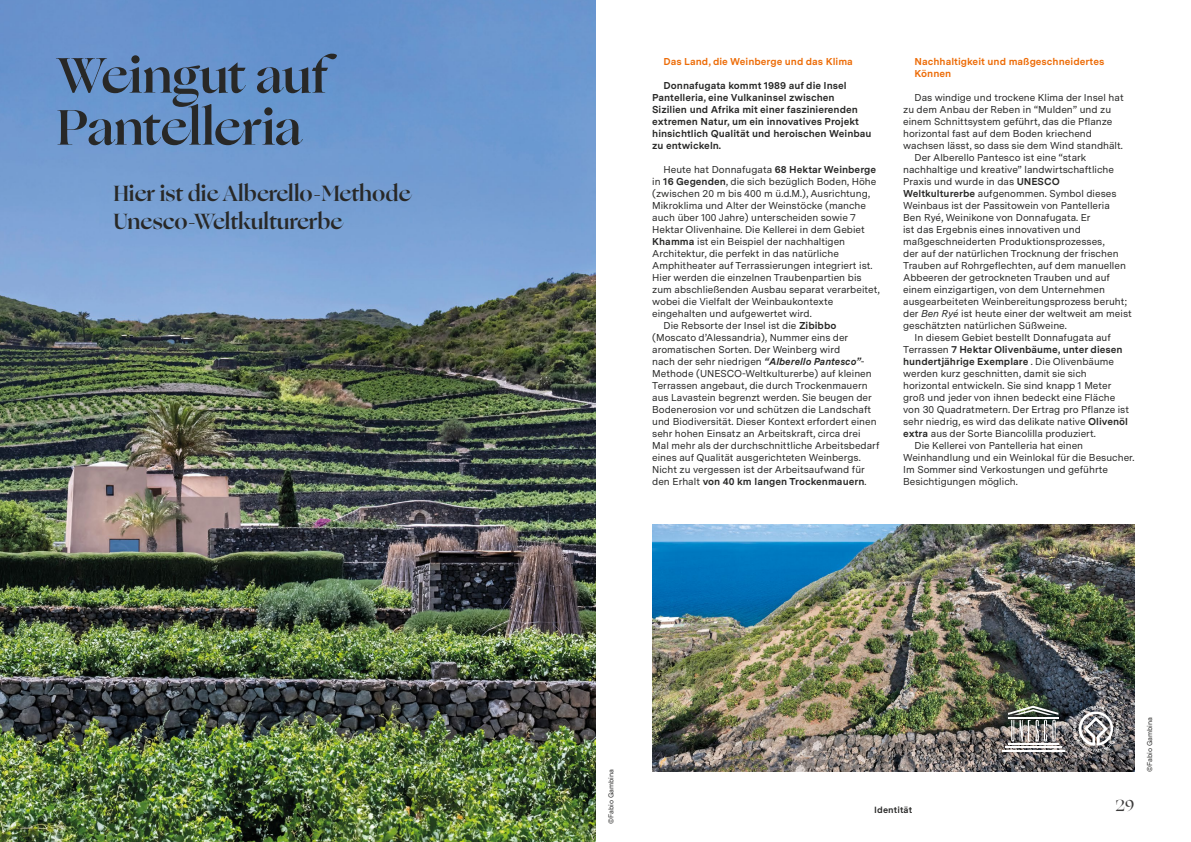
<style>
.page{position:relative;width:1191px;height:842px;background:#fff}
.page>*{position:absolute;margin:0;border:0;box-sizing:border-box;transform-origin:0 0}
.t1{font:700 50px/52px "Ogg";letter-spacing:.005em;color:#282827}
.t2{font:700 22px/28px "Ogg";color:#282827}
.t3{font:500 16px "Ogg";color:#3c3b3b}
.t4{font:10px "Messina Sans";color:#282827}
.t5{font:700 10px/12px "Messina Sans";color:#282827}
.t6{font:700 10px/12px "Messina Sans";color:#ed6b06}
.t7{font:700 9px "Messina Sans";letter-spacing:.01em;color:#282827}
.t8{font:7px "Messina Sans";color:#282827}
.s1{font-weight:700}
.s2{font-weight:700;font-style:italic}
.s3{font-weight:400}
.s4{font-style:italic}
</style>
<div class="page">
<img style="left:0;top:0;width:595px;height:842px">
<img style="left:652px;top:525px;width:482px;height:247px">
<hr style="left:1008px;top:743px;width:50px;height:2px;background:#fff">
<hr style="left:1005px;top:746px;width:56px;height:2px;background:#fff">
<hr style="left:1002px;top:750px;width:62px;height:2px;background:#fff">
<svg style="left:1008px;top:706px;width:50px;height:35px;background:#848681"></svg>
<svg style="left:1072px;top:706px;width:47px;height:46px;background:#8c8b8d"></svg>
<h1 class="t1" style="left:57px;top:49px;width:271px">Weingut auf<br>Pantelleria</h1>
<h2 class="t2" style="left:113px;top:179px;width:298px">Hier ist die Alberello-Methode<br>Unesco-Weltkulturerbe</h2>
<p class="t6" style="left:663px;top:55px;width:191px">Das Land, die Weinberge und das Klima</p>
<p class="t5" style="left:652px;top:79px;width:221px;text-indent:11px">Donnafugata kommt 1989 auf die Insel Pantelleria, eine Vulkaninsel zwischen Sizilien und Afrika mit einer faszinierenden extremen Natur, um ein innovatives Projekt hinsichtlich Qualität und heroischen Weinbau zu entwickeln.</p>
<p class="t4" style="left:663px;top:162px;width:214px">Heute hat Donnafugata <span class="s1">68 Hektar Weinberge</span></p>
<p class="t4" style="left:652px;top:174px;width:226px">in <span class="s1">16 Gegenden</span>, die sich bezüglich Boden, Höhe</p>
<p class="t4" style="left:652px;top:186px;width:219px">(zwischen 20 m bis 400 m ü.d.M.), Ausrichtung,</p>
<p class="t4" style="left:652px;top:198px;width:215px">Mikroklima und Alter der Weinstöcke (manche</p>
<p class="t4" style="left:652px;top:210px;width:205px">auch über 100 Jahre) unterscheiden sowie 7</p>
<p class="t4" style="left:652px;top:222px;width:214px">Hektar Olivenhaine. Die Kellerei in dem Gebiet</p>
<p class="t4" style="left:652px;top:234px;width:194px"><span class="s1">Khamma</span> ist ein Beispiel der nachhaltigen</p>
<p class="t4" style="left:652px;top:246px;width:188px">Architektur, die perfekt in das natürliche</p>
<p class="t4" style="left:652px;top:258px;width:222px">Amphitheater auf Terrassierungen integriert ist.</p>
<p class="t4" style="left:652px;top:270px;width:211px">Hier werden die einzelnen Traubenpartien bis</p>
<p class="t4" style="left:652px;top:282px;width:229px">zum abschließenden Ausbau separat verarbeitet,</p>
<p class="t4" style="left:652px;top:294px;width:183px">wobei die Vielfalt der Weinbaukontexte</p>
<p class="t4" style="left:652px;top:306px;width:161px">eingehalten und aufgewertet wird.</p>
<p class="t4" style="left:663px;top:318px;width:174px">Die Rebsorte der Insel ist die <span class="s1">Zibibbo</span></p>
<p class="t4" style="left:652px;top:330px;width:198px">(Moscato d’Alessandria), Nummer eins der</p>
<p class="t4" style="left:652px;top:342px;width:189px">aromatischen Sorten. Der Weinberg wird</p>
<p class="t4" style="left:652px;top:354px;width:214px">nach der sehr niedrigen <span class="s2">“Alberello Pantesco”</span>-</p>
<p class="t4" style="left:652px;top:366px;width:221px">Methode (UNESCO-Weltkulturerbe) auf kleinen</p>
<p class="t4" style="left:652px;top:378px;width:217px">Terrassen angebaut, die durch Trockenmauern</p>
<p class="t4" style="left:652px;top:390px;width:221px">aus Lavastein begrenzt werden. Sie beugen der</p>
<p class="t4" style="left:652px;top:402px;width:220px">Bodenerosion vor und schützen die Landschaft</p>
<p class="t4" style="left:652px;top:414px;width:226px">und Biodiversität. Dieser Kontext erfordert einen</p>
<p class="t4" style="left:652px;top:426px;width:210px">sehr hohen Einsatz an Arbeitskraft, circa drei</p>
<p class="t4" style="left:652px;top:438px;width:229px">Mal mehr als der durchschnittliche Arbeitsbedarf</p>
<p class="t4" style="left:652px;top:450px;width:210px">eines auf Qualität ausgerichteten Weinbergs.</p>
<p class="t4" style="left:652px;top:462px;width:214px">Nicht zu vergessen ist der Arbeitsaufwand für</p>
<p class="t5" style="left:652px;top:475px;width:216px"><span class="s3">den Erhalt</span> von 40 km langen Trockenmauern<span class="s3">.</span></p>
<p class="t6" style="left:914px;top:55px;width:191px">Nachhaltigkeit und maßgeschneidertes<br>Können</p>
<p class="t4" style="left:914px;top:90px;width:211px">Das windige und trockene Klima der Insel hat</p>
<p class="t4" style="left:903px;top:102px;width:209px">zu dem Anbau der Reben in “Mulden” und zu</p>
<p class="t4" style="left:903px;top:114px;width:211px">einem Schnittsystem geführt, das die Pflanze</p>
<p class="t4" style="left:903px;top:126px;width:190px">horizontal fast auf dem Boden kriechend</p>
<p class="t4" style="left:903px;top:138px;width:221px">wachsen lässt, so dass sie dem Wind standhält.</p>
<p class="t4" style="left:914px;top:150px;width:173px">Der Alberello Pantesco ist eine “stark</p>
<p class="t4" style="left:903px;top:162px;width:212px">nachhaltige und kreative” landwirtschaftliche</p>
<p class="t4" style="left:903px;top:174px;width:158px">Praxis und wurde in das <span class="s1">UNESCO</span></p>
<p class="t4" style="left:903px;top:186px;width:215px"><span class="s1">Weltkulturerbe</span> aufgenommen. Symbol dieses</p>
<p class="t4" style="left:903px;top:198px;width:208px">Weinbaus ist der Passitowein von Pantelleria</p>
<p class="t4" style="left:903px;top:210px;width:189px">Ben Ryé, Weinikone von Donnafugata. Er</p>
<p class="t4" style="left:903px;top:222px;width:179px">ist das Ergebnis eines innovativen und</p>
<p class="t4" style="left:903px;top:234px;width:203px">maßgeschneiderten Produktionsprozesses,</p>
<p class="t4" style="left:903px;top:246px;width:217px">der auf der natürlichen Trocknung der frischen</p>
<p class="t4" style="left:903px;top:258px;width:224px">Trauben auf Rohrgeflechten, auf dem manuellen</p>
<p class="t4" style="left:903px;top:270px;width:208px">Abbeeren der getrockneten Trauben und auf</p>
<p class="t4" style="left:903px;top:282px;width:203px">einem einzigartigen, von dem Unternehmen</p>
<p class="t4" style="left:903px;top:294px;width:225px">ausgearbeiteten Weinbereitungsprozess beruht;</p>
<p class="t4" style="left:903px;top:306px;width:230px">der <span class="s4">Ben Ryé</span> ist heute einer der weltweit am meist</p>
<p class="t4" style="left:903px;top:318px;width:165px">geschätzten natürlichen Süßweine.</p>
<p class="t4" style="left:914px;top:330px;width:198px">In diesem Gebiet bestellt Donnafugata auf</p>
<p class="t5" style="left:903px;top:343px;width:221px"><span class="s3">Terrassen</span> 7 Hektar Olivenbäume, unter diesen</p>
<p class="t5" style="left:903px;top:355px;width:212px">hundertjährige Exemplare <span class="s3">. Die Olivenbäume</span></p>
<p class="t4" style="left:903px;top:366px;width:185px">werden kurz geschnitten, damit sie sich</p>
<p class="t4" style="left:903px;top:378px;width:210px">horizontal entwickeln. Sie sind knapp 1 Meter</p>
<p class="t4" style="left:903px;top:390px;width:214px">groß und jeder von ihnen bedeckt eine Fläche</p>
<p class="t4" style="left:903px;top:402px;width:227px">von 30 Quadratmetern. Der Ertrag pro Pflanze ist</p>
<p class="t4" style="left:903px;top:414px;width:226px">sehr niedrig, es wird das delikate native <span class="s1">Olivenöl</span></p>
<p class="t4" style="left:903px;top:426px;width:194px"><span class="s1">extra</span> aus der Sorte Biancolilla produziert.</p>
<p class="t4" style="left:914px;top:438px;width:170px">Die Kellerei von Pantelleria hat einen</p>
<p class="t4" style="left:903px;top:450px;width:233px">Weinhandlung und ein Weinlokal für die Besucher.</p>
<p class="t4" style="left:903px;top:462px;width:206px">Im Sommer sind Verkostungen und geführte</p>
<p class="t4" style="left:903px;top:474px;width:116px">Besichtigungen möglich.</p>
<p class="t8" style="left:606px;top:824px;width:56px;rotate:-90deg">©Fabio Gambina</p>
<p class="t7" style="left:874px;top:803px;width:40px">Identität</p>
<h3 class="t3" style="left:1115px;top:795px;width:20px">29</h3>
<p class="t8" style="left:1144px;top:772px;width:56px;rotate:-90deg">©Fabio Gambina</p>
</div>
